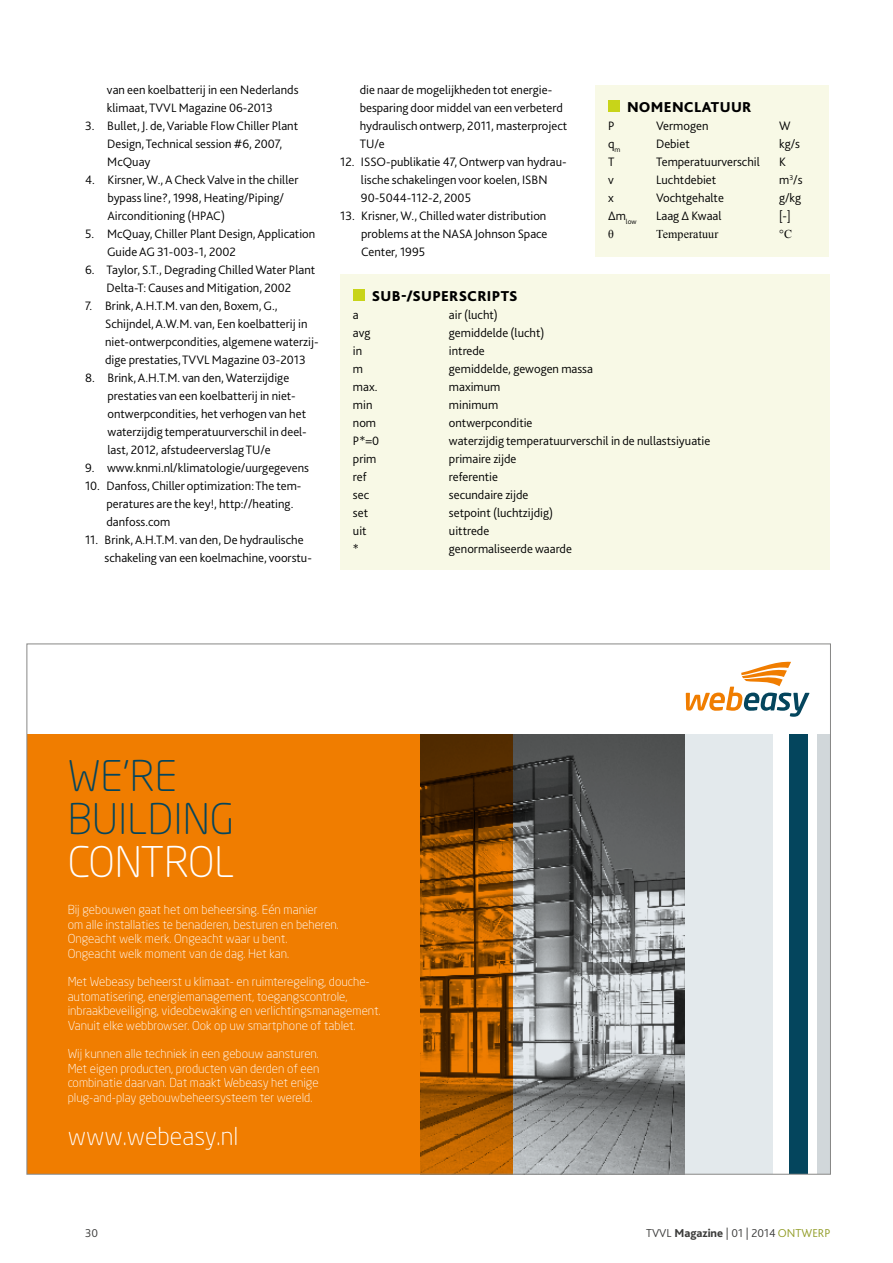
<style>
.page{position:relative;width:893px;height:1263px;background:#fff}
.page>*{position:absolute;margin:0;border:0;box-sizing:border-box;transform-origin:0 0}
.t1{font:300 41.7px/43.2px "Neo Sans";color:#04455d}
.t2{font:300 41.7px "Neo Sans";letter-spacing:-.01em;color:#fff}
.t3{font:300 24.45px "Neo Sans";color:#fff}
.t4{font:800 15px "Bliss 2";letter-spacing:.02em;color:#000}
.t5{font:300 12.75px/18px "Bliss 2";color:#000}
.t6{font:300 12.3px/14.4px "Neo Sans";color:#fff}
.t7{font:300 12px "Bliss 2";color:#3c3c3b}
.t8{font:12px "Times New Roman";letter-spacing:.01em;color:#000}
.t9{font:300 7.35px "Bliss 2";color:#000}
.s1{font-weight:800}
.s2{color:#919c26}
</style>
<div class="page">
<div style="left:595px;top:85px;width:234px;height:171px;background:#f8f9e6"></div>
<div style="left:340px;top:274px;width:489px;height:295px;background:#f8f9e6"></div>
<div style="left:353px;top:290px;width:11px;height:11px;background:#c8d419"></div>
<div style="left:608px;top:101px;width:12px;height:11px;background:#c8d419"></div>
<svg style="left:686px;top:661px;width:123px;height:56px"></svg>
<div style="left:396px;top:735px;width:376px;height:439px;background:#e3e9ec"></div>
<div style="left:27px;top:735px;width:486px;height:439px;background:#f07d00"></div>
<img style="left:420px;top:735px;width:265px;height:437px">
<div style="left:789px;top:735px;width:18px;height:439px;background:#04455d"></div>
<div style="left:817px;top:735px;width:13px;height:439px;background:#d1d7da"></div>
<p class="t5" style="left:107px;top:82px;width:193px">van een koelbatterij in een Nederlands klimaat, TVVL Magazine 06-2013</p>
<p class="t5" style="left:107px;top:118px;width:192px;text-indent:-22px">3. Bullet, J. de, Variable Flow Chiller Plant<br>Design, Technical session #6, 2007,<br>McQuay</p>
<p class="t5" style="left:108px;top:172px;width:192px;text-indent:-22px">4. Kirsner, W., A Check Valve in the chiller bypass line?, 1998, Heating/Piping/<br>Airconditioning (HPAC)</p>
<p class="t5" style="left:107px;top:226px;width:210px;text-indent:-22px">5. McQuay, Chiller Plant Design, Application<br>Guide AG 31-003-1, 2002</p>
<p class="t5" style="left:85px;top:262px;width:232px;text-align:center">6. Taylor, S.T., Degrading Chilled Water Plant<br>Delta-T: Causes and Mitigation, 2002</p>
<p class="t5" style="left:105px;top:298px;width:215px;text-indent:-20px">7. Brink, A.H.T.M. van den, Boxem, G., Schijndel, A.W.M. van, Een koelbatterij in niet-ontwerpcondities, algemene waterzij&shy;dige prestaties, TVVL Magazine 03-2013</p>
<p class="t5" style="left:108px;top:370px;width:201px;text-indent:-22px">8. Brink, A.H.T.M. van den, Waterzijdige prestaties van een koelbatterij in niet&shy;ontwerpcondities, het verhogen van het waterzijdig temperatuurverschil in deel&shy;last, 2012, afstudeerverslag TU/e</p>
<p class="t5" style="left:85px;top:460px;width:225px">9. www.knmi.nl/klimatologie/uurgegevens</p>
<p class="t5" style="left:106px;top:478px;width:196px;text-indent:-21px">10. Danfoss, Chiller optimization: The tem&shy;peratures are the key!, http://heating. danfoss.com</p>
<p class="t5" style="left:105px;top:532px;width:209px;text-indent:-20px">11. Brink, A.H.T.M. van den, De hydraulische schakeling van een koelmachine, voorstu-</p>
<p class="t5" style="left:360px;top:82px;width:209px">die naar de mogelijkheden tot energie&shy;besparing door middel van een verbeterd hydraulisch ontwerp, 2011, masterproject<br>TU/e</p>
<p class="t5" style="left:361px;top:154px;width:207px;text-indent:-21px">12. ISSO-publikatie 47, Ontwerp van hydrau&shy;lische schakelingen voor koelen, ISBN<br>90-5044-112-2, 2005</p>
<p class="t5" style="left:361px;top:208px;width:188px;text-align:justify;text-indent:-21px">13. Krisner, W., Chilled water distribution problems at the NASA Johnson Space Center, 1995</p>
<p class="t4" style="left:372px;top:291px;width:147px">SUB-/SUPERSCRIPTS</p>
<p class="t5" style="left:353px;top:307px;width:7px">a</p>
<p class="t5" style="left:449px;top:307px;width:50px">air (lucht)</p>
<p class="t5" style="left:353px;top:325px;width:19px">avg</p>
<p class="t5" style="left:449px;top:325px;width:97px">gemiddelde (lucht)</p>
<p class="t5" style="left:353px;top:343px;width:11px">in</p>
<p class="t5" style="left:449px;top:343px;width:37px">intrede</p>
<p class="t5" style="left:353px;top:361px;width:12px">m</p>
<p class="t5" style="left:449px;top:361px;width:146px">gemiddelde, gewogen massa</p>
<p class="t5" style="left:353px;top:379px;width:26px">max.</p>
<p class="t5" style="left:449px;top:379px;width:53px">maximum</p>
<p class="t5" style="left:353px;top:397px;width:21px">min</p>
<p class="t5" style="left:449px;top:397px;width:51px">minimum</p>
<p class="t5" style="left:353px;top:415px;width:25px">nom</p>
<p class="t5" style="left:449px;top:415px;width:85px">ontwerpconditie</p>
<p class="t5" style="left:353px;top:433px;width:28px">P*=0</p>
<p class="t5" style="left:449px;top:433px;width:263px">waterzijdig temperatuurverschil in de nullastsiyuatie</p>
<p class="t5" style="left:353px;top:451px;width:25px">prim</p>
<p class="t5" style="left:449px;top:451px;width:69px">primaire zijde</p>
<p class="t5" style="left:353px;top:469px;width:15px">ref</p>
<p class="t5" style="left:449px;top:469px;width:51px">referentie</p>
<p class="t5" style="left:353px;top:487px;width:18px">sec</p>
<p class="t5" style="left:449px;top:487px;width:81px">secundaire zijde</p>
<p class="t5" style="left:353px;top:505px;width:17px">set</p>
<p class="t5" style="left:449px;top:505px;width:106px">setpoint (luchtzijdig)</p>
<p class="t5" style="left:353px;top:523px;width:15px">uit</p>
<p class="t5" style="left:449px;top:523px;width:42px">uittrede</p>
<p class="t5" style="left:353px;top:541px;width:8px">*</p>
<p class="t5" style="left:449px;top:541px;width:125px">genormaliseerde waarde</p>
<p class="t4" style="left:627px;top:102px;width:126px">NOMENCLATUUR</p>
<p class="t5" style="left:608px;top:118px;width:8px">P</p>
<p class="t5" style="left:656px;top:118px;width:54px">Vermogen</p>
<p class="t5" style="left:779px;top:118px;width:13px">W</p>
<p class="t5" style="left:608px;top:136px;width:14px">q<sub>m</sub></p>
<p class="t5" style="left:656px;top:136px;width:35px">Debiet</p>
<p class="t5" style="left:779px;top:136px;width:22px">kg/s</p>
<p class="t5" style="left:608px;top:154px;width:8px">T</p>
<p class="t5" style="left:656px;top:154px;width:105px">Temperatuurverschil</p>
<p class="t5" style="left:779px;top:154px;width:8px">K</p>
<p class="t5" style="left:608px;top:172px;width:7px">v</p>
<p class="t5" style="left:656px;top:172px;width:62px">Luchtdebiet</p>
<p class="t5" style="left:779px;top:172px;width:25px">m<sup>3</sup>/s</p>
<p class="t5" style="left:608px;top:190px;width:7px">x</p>
<p class="t5" style="left:656px;top:190px;width:69px">Vochtgehalte</p>
<p class="t5" style="left:779px;top:190px;width:24px">g/kg</p>
<p class="t9" style="left:608px;top:219px;width:30px"><sup>∆m</sup>low</p>
<p class="t5" style="left:656px;top:208px;width:67px">Laag ∆ Kwaal</p>
<p class="t5" style="left:779px;top:208px;width:13px">[-]</p>
<p class="t8" style="left:608px;top:226px;width:7px">θ</p>
<p class="t8" style="left:656px;top:226px;width:64px">Temperatuur</p>
<p class="t8" style="left:779px;top:226px;width:14px">°C</p>
<h1 class="t1" style="left:68px;top:757px;width:168px">WE’RE<br>BUILDING</h1>
<h1 class="t2" style="left:68px;top:845px;width:169px">CONTROL</h1>
<p class="t6" style="left:68px;top:904px;width:273px">Bij gebouwen gaat het om beheersing. Eén manier<br>om alle installaties te benaderen, besturen en beheren.<br>Ongeacht welk merk. Ongeacht waar u bent.<br>Ongeacht welk moment van de dag. Het kan.</p>
<p class="t6" style="left:68px;top:975px;width:315px">Met Webeasy beheerst u klimaat- en ruimteregeling, douche&shy;automatisering, energiemanagement, toegangscontrole, inbraakbeveiliging, videobewaking en verlichtingsmanagement.<br>Vanuit elke webbrowser. Ook op uw smartphone of tablet.</p>
<p class="t6" style="left:68px;top:1047px;width:253px;text-align:justify">Wij kunnen alle techniek in een gebouw aansturen.<br>Met eigen producten, producten van derden of een combinatie daarvan. Dat maakt Webeasy het enige plug-and-play gebouwbeheersysteem ter wereld.</p>
<h2 class="t3" style="left:68px;top:1125px;width:172px">www.webeasy.nl</h2>
<p class="t7" style="left:85px;top:1228px;width:14px">30</p>
<p class="t7" style="left:646px;top:1228px;width:186px">TVVL <span class="s1">Magazine</span> | 01 | 2014 <span class="s2">ONTWERP</span></p>
</div>
